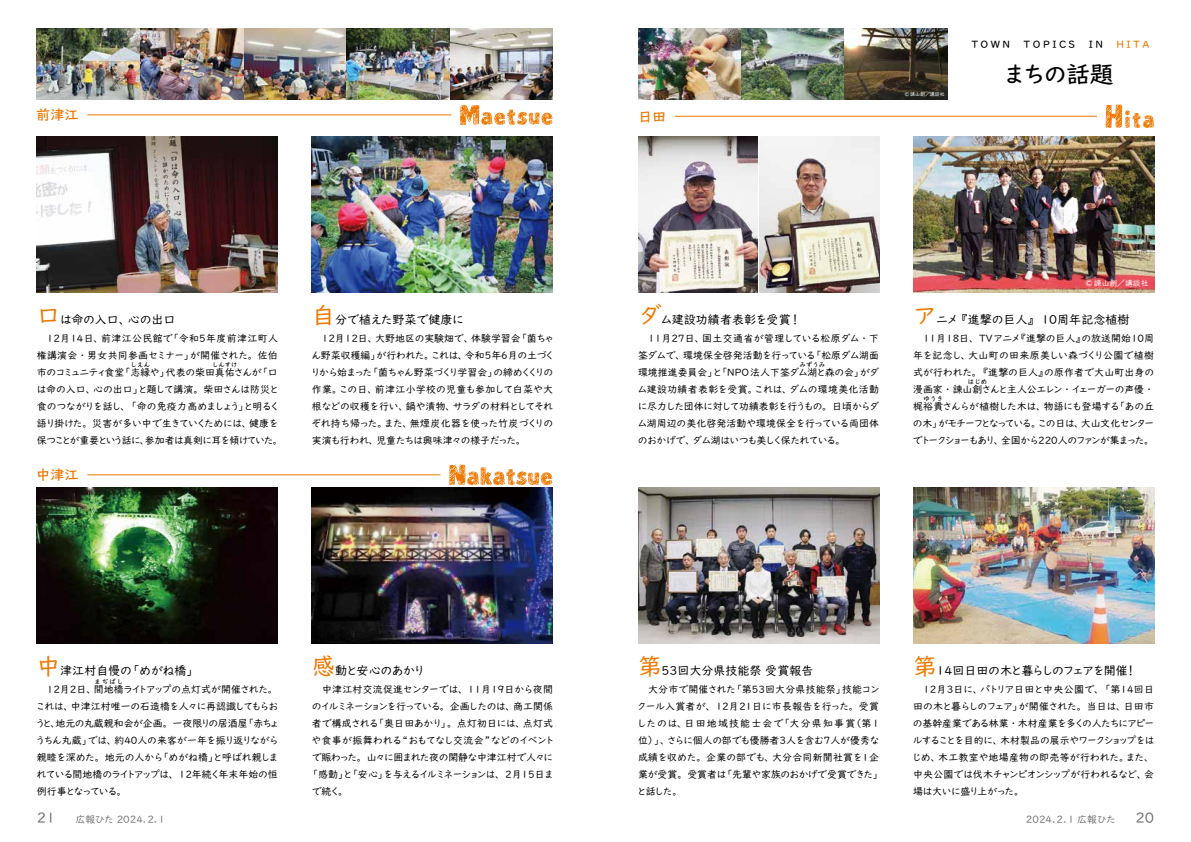
<style>
.page{position:relative;width:1191px;height:842px;background:#fff}
.page>*{position:absolute;margin:0;border:0;box-sizing:border-box;transform-origin:0 0}
.t1{font:500 23.4px "UD Digi Kyokasho Pro N";letter-spacing:-.055em;color:#000}
.t2{font:500 14.2px "UD Digi Kyokasho Pro N";color:#ee7800}
.t3{font:12px "UD Digi Kyokasho Pro N";color:#000}
.t4{font:12px "UD Digi Kyokasho Pro N";letter-spacing:-.02em;color:#000}
.t5{font:12px "UD Digi Kyokasho Pro N";letter-spacing:-.11em;color:#000}
.t6{font:12px "UD Digi Kyokasho Pro N";letter-spacing:-.09em;color:#000}
.t7{font:9.9px/17px "UD Digi Kyokasho Pro N";letter-spacing:-.03em;color:#000;text-align:justify}
.t8{font:9.9px/17px "UD Digi Kyokasho Pro N";color:#000}
.t9{font:9.9px/17px "UD Digi Kyokasho Pro N";letter-spacing:-.06em;color:#000}
.t10{font:9.9px/17px "UD Digi Kyokasho Pro N";letter-spacing:-.15em;color:#000}
.t11{font:9.9px "UD Digi Kyokasho Pro N";color:#727171}
.t12{font:9.9px "UD Digi Kyokasho Pro N";letter-spacing:-.07em;color:#000}
.t13{font:9.9px "UD Digi Kyokasho Pro N";letter-spacing:-.1em;color:#000}
.t14{font:9.9px "UD Digi Kyokasho Pro N";letter-spacing:-.005em;color:#000}
.t15{font:9.9px "UD Digi Kyokasho Pro N";letter-spacing:.015em;color:#000}
.t16{font:9.9px "UD Digi Kyokasho Pro N";letter-spacing:.005em;color:#000}
.t17{font:9.9px "UD Digi Kyokasho Pro N";letter-spacing:-.05em;color:#000}
.t18{font:9.9px "UD Digi Kyokasho Pro N";letter-spacing:-.055em;color:#000}
.t19{font:500 9.9px "UD Digi Kyokasho Pro N";letter-spacing:.25em;color:#000}
.t20{font:500 9.9px "UD Digi Kyokasho Pro N";color:#ee7800}
.t21{font:7.8px "UD Digi Kyokasho Pro N";color:#fff}
.t22{font:6.4px "UD Digi Kyokasho Pro N";color:#000}
.t23{font:5px "UD Digi Kyokasho Pro N";color:#fff}
.s1{font-family:"UD Digi Kyokasho NP R";font-size:23.4px;color:#ee7800}
.s2{font-size:14.2px}
</style>
<div class="page">
<img style="left:37px;top:28px;width:516px;height:71px">
<img style="left:312px;top:136px;width:241px;height:156px">
<img style="left:37px;top:136px;width:241px;height:156px">
<img style="left:312px;top:488px;width:241px;height:155px">
<img style="left:37px;top:488px;width:241px;height:155px">
<svg style="left:449px;top:464px;width:103px;height:21px"></svg>
<hr style="left:87px;top:474px;width:353px;height:1px;background:#ee7800">
<svg style="left:460px;top:104px;width:92px;height:21px"></svg>
<hr style="left:87px;top:114px;width:364px;height:1px;background:#ee7800">
<hr style="left:675px;top:116px;width:422px;height:1px;background:#ee7800">
<svg style="left:1105px;top:104px;width:49px;height:24px"></svg>
<img style="left:913px;top:136px;width:241px;height:156px">
<img style="left:638px;top:488px;width:241px;height:155px">
<img style="left:638px;top:28px;width:309px;height:71px">
<img style="left:638px;top:136px;width:120px;height:156px">
<img style="left:759px;top:136px;width:120px;height:156px">
<img style="left:913px;top:488px;width:241px;height:155px">
<h2 class="t2" style="left:36px;top:103px;width:44px">前津江</h2>
<p class="t4" style="left:37px;top:310px;width:140px"><span class="s1">口</span>は命の入口、心の出口</p>
<p class="t7" style="left:37px;top:330px;width:242px">　12月14日、前津江公民館で「令和5年度前津江町人権講演会・男女共同参画セミナー」が開催された。佐伯市のコミュニティ食堂「志縁や」代表の柴田真佑さんが「口</p>
<p class="t22" style="left:130px;top:359px;width:21px">しえん</p>
<p class="t22" style="left:212px;top:359px;width:27px">しんすけ</p>
<p class="t9" style="left:37px;top:381px;width:248px">は命の入口、心の出口」と題して講演。柴田さんは防災と食のつながりを話し、「命の免疫力高めましょう」と明るく語り掛けた。災害が多い中で生きていくためには、健康を保つことが重要という話に、参加者は真剣に耳を傾けていた。</p>
<h2 class="t2" style="left:36px;top:463px;width:44px">中津江</h2>
<p class="t4" style="left:312px;top:310px;width:154px"><span class="s1">自</span>分で植えた野菜で健康に</p>
<p class="t7" style="left:311px;top:330px;width:246px;text-align:left">　12月12日、大野地区の実験畑で、体験学習会「菌ちゃん野菜収穫編」が行われた。これは、令和5年6月の土づくりから始まった「菌ちゃん野菜づくり学習会」の締めくくりの作業。この日、前津江小学校の児童も参加して白菜や大根などの収穫を行い、鍋や漬物、サラダの材料としてそれぞれ持ち帰った。また、無煙炭化器を使った竹炭づくりの実演も行われ、児童たちは興味津々の様子だった。</p>
<p class="t3" style="left:37px;top:661px;width:163px"><span class="s1">中</span>津江村自慢の「めがね橋」</p>
<p class="t14" style="left:37px;top:681px;width:242px">　12月2日、間地橋ライトアップの点灯式が開催された。</p>
<p class="t22" style="left:94px;top:676px;width:30px">まぢばし</p>
<p class="t7" style="left:35px;top:698px;width:245px;text-align:left">これは、中津江村唯一の石造橋を人々に再認識してもらおうと、地元の丸蔵親和会が企画。一夜限りの居酒屋「赤ちょうちん丸蔵」では、約40人の来客が一年を振り返りながら親睦を深めた。地元の人から「めがね橋」と呼ばれ親しまれている間地橋のライトアップは、12年続く年末年始の恒例行事となっている。</p>
<p class="t11" style="left:37px;top:811px;width:131px"><span class="s2">21</span>　　広報ひた 2024.２.１</p>
<p class="t6" style="left:312px;top:661px;width:115px"><span class="s1">感</span>動と安心のあかり</p>
<p class="t15" style="left:312px;top:681px;width:242px">　中津江村交流促進センターでは、11月19日から夜間</p>
<p class="t13" style="left:312px;top:698px;width:243px">のイルミネーションを行っている。企画したのは、商工関係</p>
<p class="t16" style="left:312px;top:715px;width:242px">者で構成される「奥日田あかり」。点灯初日には、点灯式</p>
<p class="t17" style="left:312px;top:732px;width:244px">や食事が振舞われる“おもてなし交流会”などのイベント</p>
<p class="t18" style="left:312px;top:749px;width:243px">で賑わった。山々に囲まれた夜の閑静な中津江村で人々に</p>
<p class="t12" style="left:308px;top:766px;width:247px">「感動」と「安心」を与えるイルミネーションは、2月15日ま</p>
<p class="t7" style="left:312px;top:783px;width:38px">で続く。</p>
<h2 class="t2" style="left:638px;top:104px;width:30px">日田</h2>
<p class="t23" style="left:904px;top:90px;width:42px">©諫山創／講談社</p>
<p class="t19" style="left:971px;top:36px;width:40px">TOWN</p>
<p class="t19" style="left:1023px;top:36px;width:53px">TOPICS</p>
<p class="t19" style="left:1088px;top:36px;width:16px">I N</p>
<p class="t20" style="left:1116px;top:36px;width:34px">HITA</p>
<h1 class="t1" style="left:1003px;top:54px;width:112px">まちの話題</h1>
<p class="t3" style="left:638px;top:310px;width:165px"><span class="s1">ダ</span>ム建設功績者表彰を受賞！</p>
<p class="t7" style="left:638px;top:330px;width:242px">　11月27日、国土交通省が管理している松原ダム・下筌ダムで、環境保全啓発活動を行っている「松原ダム湖面環境推進委員会」と「NPO法人下筌ダム湖と森の会」がダ</p>
<p class="t22" style="left:799px;top:359px;width:27px">みずうみ</p>
<p class="t7" style="left:637px;top:381px;width:243px">ム建設功績者表彰を受賞。これは、ダムの環境美化活動に尽力した団体に対して功績表彰を行うもの。日頃からダム湖周辺の美化啓発活動や環境保全を行っている両団体のおかげで、ダム湖はいつも美しく保たれている。</p>
<p class="t21" style="left:1085px;top:276px;width:65px">©諫山創／講談社</p>
<p class="t3" style="left:913px;top:310px;width:218px"><span class="s1">ア</span>ニメ『進撃の巨人』10周年記念植樹</p>
<p class="t7" style="left:913px;top:330px;width:243px">　11月１８日、TVアニメ『進撃の巨人』の放送開始10周年を記念し、大山町の田来原美しい森づくり公園で植樹式が行われた。『進撃の巨人』の原作者で大山町出身の漫画家・諫山創さんと主人公エレン・イェーガーの声優・</p>
<p class="t22" style="left:968px;top:376px;width:21px">はじめ</p>
<p class="t7" style="left:913px;top:398px;width:242px">梶裕貴さんらが植樹した木は、物語にも登場する「あの丘</p>
<p class="t22" style="left:923px;top:393px;width:21px">ゆうき</p>
<p class="t10" style="left:913px;top:415px;width:243px">の木」がモチーフとなっている。この日は、大山文化センターでトークショーもあり、全国から220人のファンが集まった。</p>
<p class="t3" style="left:638px;top:661px;width:177px"><span class="s1">第</span>53回大分県技能祭 受賞報告</p>
<p class="t8" style="left:637px;top:681px;width:248px">　大分市で開催された「第53回大分県技能祭」技能コンクール入賞者が、12月21日に市長報告を行った。受賞したのは、日田地域技能士会で「大分県知事賞（第１位）」、さらに個人の部でも優勝者３人を含む７人が優秀な成績を収めた。企業の部でも、大分合同新聞社賞を１企業が受賞。受賞者は「先輩や家族のおかげで受賞できた」と話した。</p>
<p class="t5" style="left:913px;top:661px;width:225px"><span class="s1">第</span>14回日田の木と暮らしのフェアを開催！</p>
<p class="t7" style="left:911px;top:681px;width:244px">　12月3日に、パトリア日田と中央公園で、「第14回日田の木と暮らしのフェア」が開催された。当日は、日田市の基幹産業である林業・木材産業を多くの人たちにアピールすることを目的に、木材製品の展示やワークショップをはじめ、木工教室や地場産物の即売等が行われた。また、中央公園では伐木チャンピオンシップが行われるなど、会場は大いに盛り上がった。</p>
<p class="t11" style="left:1026px;top:811px;width:130px">2024.２.１ 広報ひた　　<span class="s2">20</span></p>
</div>
